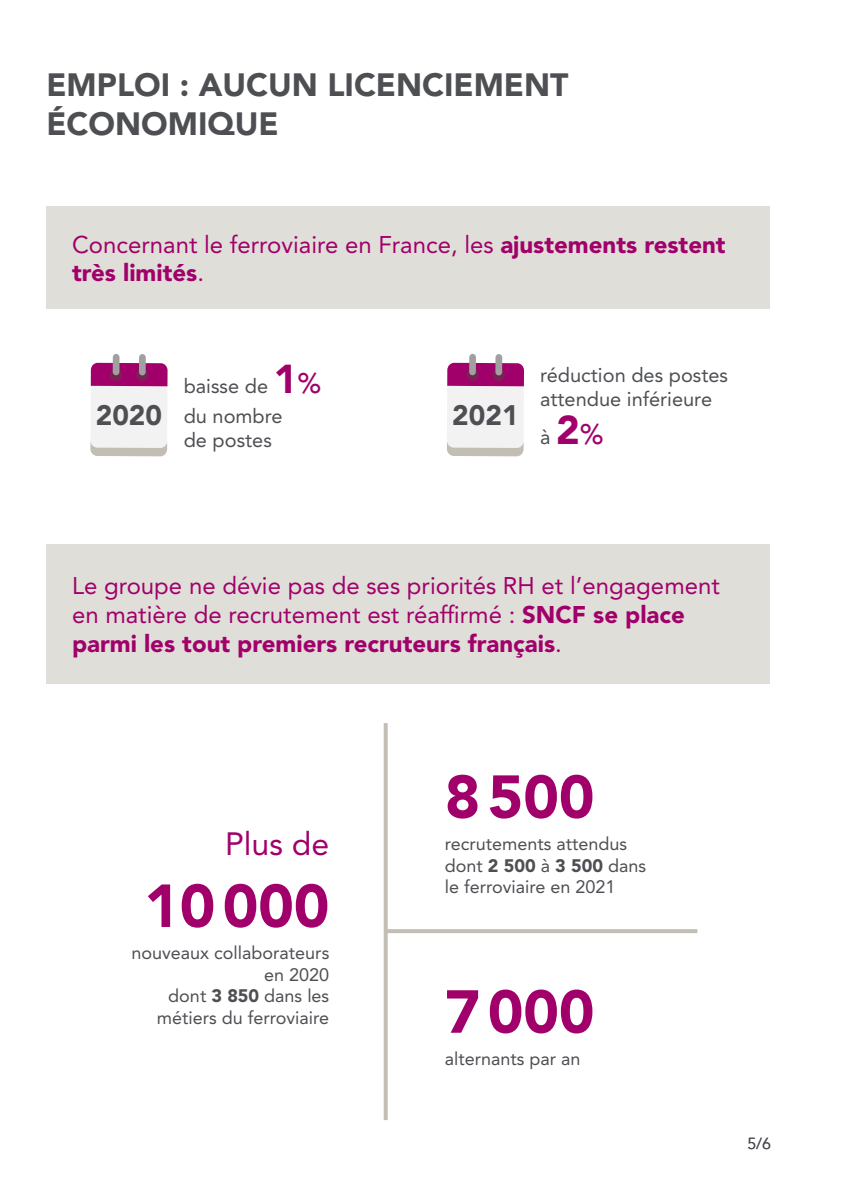
<style>
.page{position:relative;width:842px;height:1191px;background:#fff}
.page>*{position:absolute;margin:0;border:0;box-sizing:border-box;transform-origin:0 0}
.t1{font:900 60px "Avenir LT Std";color:#a1006b}
.t2{font:900 32px/38.4px "Avenir LT Std";color:#4d4f53}
.t3{font:32px "Avenir LT Std";color:#a1006b}
.t4{font:900 28px "Avenir LT Std";color:#4d4f53}
.t5{font:24px/28.8px "Avenir LT Std";color:#a1006b}
.t6{font:20px/30px "Avenir LT Std";color:#4d4f53}
.t7{font:18px/21.6px "Avenir LT Std";color:#4d4f53;text-align:right}
.t8{font:16px "Avenir";color:#4d4f53}
.s1{font-weight:900}
.s2{font-weight:900;font-size:40px;color:#a1006b}
.s3{font-weight:500;font-size:28px;color:#a1006b}
</style>
<div class="page">
<div style="left:46px;top:207px;width:724px;height:102px;background:#e0ded8"></div>
<div style="left:46px;top:544px;width:724px;height:140px;background:#e0ded8"></div>
<div style="left:90px;top:363px;width:78px;height:85px;background:#f2f2f2;border-radius:7px"></div>
<svg style="left:91px;top:363px;width:77px;height:23px"></svg>
<div style="left:110px;top:368px;width:12px;height:13px;background:#7c2056;border-radius:50%"></div>
<div style="left:136px;top:368px;width:12px;height:13px;background:#7c2056;border-radius:50%"></div>
<svg style="left:90px;top:442px;width:77px;height:14px"></svg>
<div style="left:113px;top:354px;width:7px;height:21px;background:#a0a0a0;border-radius:3px"></div>
<div style="left:139px;top:354px;width:7px;height:21px;background:#a0a0a0;border-radius:3px"></div>
<div style="left:447px;top:363px;width:77px;height:85px;background:#f2f2f2;border-radius:7px"></div>
<svg style="left:447px;top:363px;width:77px;height:23px"></svg>
<svg style="left:466px;top:368px;width:13px;height:13px"></svg>
<svg style="left:493px;top:368px;width:12px;height:13px"></svg>
<svg style="left:447px;top:442px;width:77px;height:14px"></svg>
<div style="left:469px;top:354px;width:7px;height:21px;background:#a0a0a0;border-radius:3px"></div>
<div style="left:495px;top:354px;width:7px;height:21px;background:#a0a0a0;border-radius:3px"></div>
<svg style="left:384px;top:723px;width:4px;height:397px;fill:#c3beb4"></svg>
<hr style="left:385px;top:929px;width:312px;height:4px;background:#c3beb4">
<p class="t2" style="left:46px;top:66px;width:524px">EMPLOI : AUCUN LICENCIEMENT<br>ÉCONOMIQUE</p>
<p class="t5" style="left:72px;top:230px;width:655px">Concernant le ferroviaire en France, les <span class="s1">ajustements restent très limités</span>.</p>
<p class="t6" style="left:184px;top:371px;width:139px">baisse de <span class="s2">1</span><span class="s3">% </span>du nombre</p>
<p class="t6" style="left:184px;top:425px;width:90px">de postes</p>
<p class="t4" style="left:96px;top:399px;width:68px">2020</p>
<p class="t4" style="left:452px;top:399px;width:68px">2021</p>
<p class="t6" style="left:540px;top:363px;width:189px;line-height:24px">réduction des postes attendue inférieure</p>
<p class="t6" style="left:540px;top:422px;width:65px">à <span class="s2">2</span><span class="s3">%</span></p>
<p class="t5" style="left:72px;top:572px;width:649px">Le groupe ne dévie pas de ses priorités RH et l’engagement en matière de recrutement est réaffirmé : <span class="s1">SNCF se place parmi les tout premiers recruteurs français</span>.</p>
<p class="t3" style="left:225px;top:825px;width:106px">Plus de</p>
<p class="t1" style="left:144px;top:869px;width:187px">10000</p>
<p class="t7" style="left:131px;top:942px;width:199px">nouveaux collaborateurs en 2020<br>dont <span class="s1">3 850</span> dans les métiers du ferroviaire</p>
<p class="t1" style="left:445px;top:760px;width:151px">8500</p>
<p class="t7" style="left:445px;top:833px;width:203px;text-align:left">recrutements attendus dont <span class="s1">2 500</span> à <span class="s1">3 500</span> dans le ferroviaire en 2021</p>
<p class="t1" style="left:445px;top:975px;width:151px">7000</p>
<p class="t7" style="left:445px;top:1047px;width:137px">alternants par an</p>
<p class="t8" style="left:747px;top:1134px;width:25px">5/6</p>
</div>
